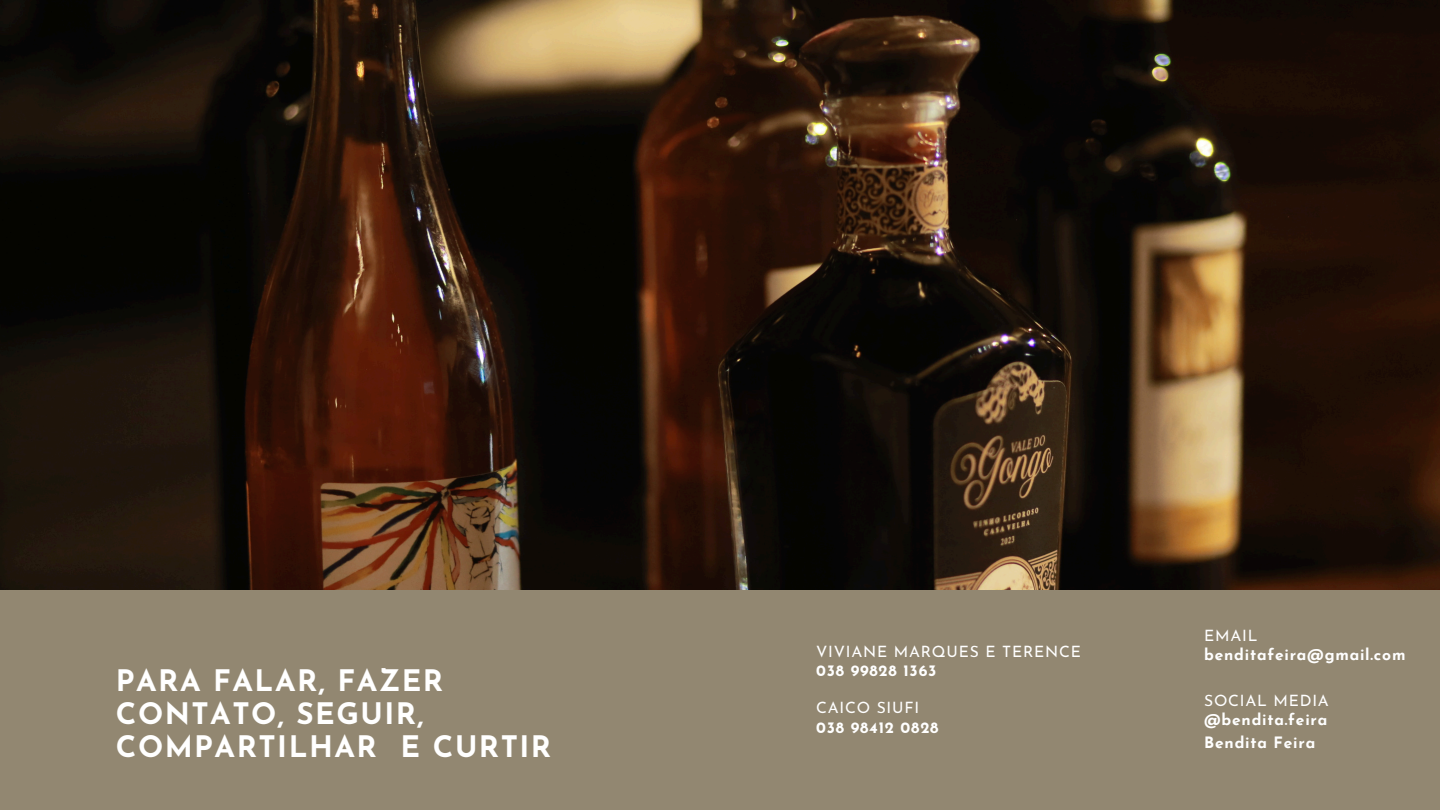
<style>
.page{position:relative;width:1440px;height:810px;background:#fff}
.page>*{position:absolute;margin:0;border:0;box-sizing:border-box;transform-origin:0 0}
.t1{font:700 29.6px/32.8px "Josefin Sans";letter-spacing:.05em;color:#fff}
.t2{font:700 15.7px "Josefin Sans";letter-spacing:.05em;color:#fff}
.t3{font:15.7px "Josefin Sans";letter-spacing:.05em;color:#fff}
</style>
<div class="page">
<img style="left:0;top:0;width:1440px;height:590px">
<div style="left:0;top:590px;width:1440px;height:220px;background:#928771"></div>
<h1 class="t1" style="left:116px;top:667px;width:437px">PARA FALAR, FAZER<br>CONTATO, SEGUIR,<br>COMPARTILHAR E CURTIR</h1>
<p class="t3" style="left:816px;top:645px;width:266px">VIVIANE MARQUES E TERENCE</p>
<h2 class="t2" style="left:816px;top:664px;width:122px">038 99828 1363</h2>
<p class="t3" style="left:816px;top:702px;width:105px">CAICO SIUFI</p>
<p class="t2" style="left:816px;top:721px;width:124px">038 98412 0828</p>
<h2 class="t3" style="left:1204px;top:629px;width:55px">EMAIL</h2>
<h2 class="t2" style="left:1204px;top:649px;width:203px">benditafeira@gmail.com</h2>
<p class="t3" style="left:1204px;top:694px;width:126px">SOCIAL MEDIA</p>
<p class="t2" style="left:1204px;top:713px;width:125px">@bendita.feira</p>
<h2 class="t2" style="left:1204px;top:737px;width:113px">Bendita Feira</h2>
</div>
